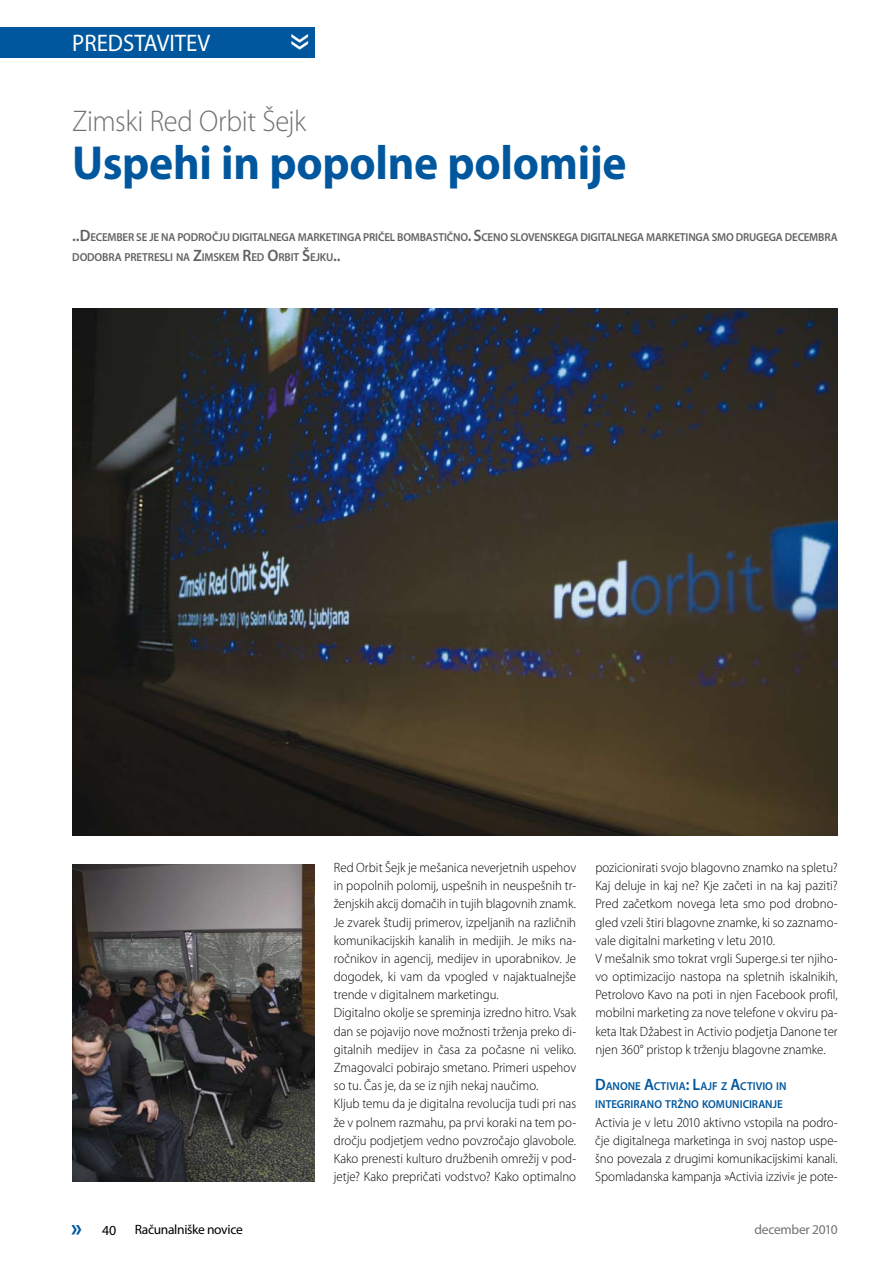
<style>
.page{position:relative;width:893px;height:1263px;background:#fff}
.page>*{position:absolute;margin:0;border:0;box-sizing:border-box;transform-origin:0 0}
.t1{font:700 48px "Myriad Pro";letter-spacing:-.005em;color:#00579d;scale:.95 1}
.t2{font:45px "Myriad Pro";color:#fff;scale:.95 1}
.t3{font:300 30px "Myriad Pro";letter-spacing:-.01em;color:#707173;scale:.95 1}
.t4{font:700 24.75px "Myriad Pro";color:#00579d;scale:.95 1}
.t5{font:24px "Myriad Pro";color:#fff;scale:.95 1}
.t6{font:13.95px "Myriad Pro";color:#000}
.t7{font:300 13.5px/18.1px "Myriad Pro";color:#000;scale:.95 1}
.t8{font:13.5px "Myriad Pro";letter-spacing:-.025em;color:#000}
.t9{font:13.5px "Myriad Pro";letter-spacing:-.02em;color:#707173}
.t10{font:600 11.55px/19.8px "Myriad Pro";letter-spacing:-.015em;color:#636161;scale:.95 1}
.t11{font:600 11.55px/18.1px "Myriad Pro";color:#00579d;scale:.95 1}
.s1{font-size:16.5px}
</style>
<div class="page">
<div style="left:0;top:27px;width:315px;height:31px;background:#00579d"></div>
<img style="left:72px;top:308px;width:766px;height:528px">
<img style="left:72px;top:865px;width:243px;height:316px">
<h3 class="t5" style="left:72px;top:29px;width:147px">PREDSTAVITEV</h3>
<h2 class="t2" style="left:331px;top:33px;width:20px;rotate:90deg">»</h2>
<h3 class="t3" style="left:72px;top:103px;width:248px">Zimski Red Orbit Šejk</h3>
<h1 class="t1" style="left:72px;top:131px;width:585px">Uspehi in popolne polomije</h1>
<p class="t10" style="left:72px;top:227px;width:807px"><span class="s1">..D</span>ECEMBER SE JE NA PODROČJU DIGITALNEGA MARKETINGA PRIČEL BOMBASTIČNO<span class="s1">. S</span>CENO SLOVENSKEGA DIGITALNEGA MARKETINGA SMO DRUGEGA DECEMBRA<br>DODOBRA PRETRESLI NA <span class="s1">Z</span>IMSKEM <span class="s1">R</span>ED <span class="s1">O</span>RBIT <span class="s1">Š</span>EJKU<span class="s1">..</span></p>
<h3 class="t4" style="left:71px;top:1211px;width:13px">»</h3>
<p class="t7" style="left:334px;top:858px;width:257px">Red Orbit Šejk je mešanica neverjetnih uspehov in popolnih polomij, uspešnih in neuspešnih tr&shy;ženjskih akcij domačih in tujih blagovnih znamk.<br>Je zvarek študij primerov, izpeljanih na različnih komunikacijskih kanalih in medijih. Je miks na&shy;ročnikov in agencij, medijev in uporabnikov. Je dogodek, ki vam da vpogled v najaktualnejše trende v digitalnem marketingu.<br>Digitalno okolje se spreminja izredno hitro. Vsak dan se pojavijo nove možnosti trženja preko di&shy;gitalnih medijev in časa za počasne ni veliko.<br>Zmagovalci pobirajo smetano. Primeri uspehov so tu. Čas je, da se iz njih nekaj naučimo.<br>Kljub temu da je digitalna revolucija tudi pri nas že v polnem razmahu, pa prvi koraki na tem po&shy;dročju podjetjem vedno povzročajo glavobole.<br>Kako prenesti kulturo družbenih omrežij v pod&shy;jetje? Kako prepričati vodstvo? Kako optimalno</p>
<p class="t7" style="left:595px;top:858px;width:257px">pozicionirati svojo blagovno znamko na spletu?<br>Kaj deluje in kaj ne? Kje začeti in na kaj paziti?<br>Pred začetkom novega leta smo pod drobno&shy;gled vzeli štiri blagovne znamke, ki so zaznamo&shy;vale digitalni marketing v letu 2010.<br>V mešalnik smo tokrat vrgli Superge.si ter njiho&shy;vo optimizacijo nastopa na spletnih iskalnikih, Petrolovo Kavo na poti in njen Facebook profil, mobilni marketing za nove telefone v okviru pa&shy;keta Itak Džabest in Activio podjetja Danone ter njen 360° pristop k trženju blagovne znamke.</p>
<p class="t11" style="left:595px;top:1077px;width:203px"><span class="s1">D</span>ANONE <span class="s1">A</span>CTIVIA<span class="s1">: L</span>AJF Z <span class="s1">A</span>CTIVIO IN<br>INTEGRIRANO TRŽNO KOMUNICIRANJE</p>
<p class="t7" style="left:595px;top:1113px;width:257px;text-align:justify">Activia je v letu 2010 aktivno vstopila na podro&shy;čje digitalnega marketinga in svoj nastop uspe&shy;šno povezala z drugimi komunikacijskimi kanali.<br>Spomladanska kampanja »Activia izzivi« je pote-</p>
<p class="t6" style="left:102px;top:1221px;width:16px">40</p>
<p class="t8" style="left:135px;top:1221px;width:109px">Računalniške novice</p>
<p class="t9" style="left:754px;top:1221px;width:85px">december 2010</p>
</div>
